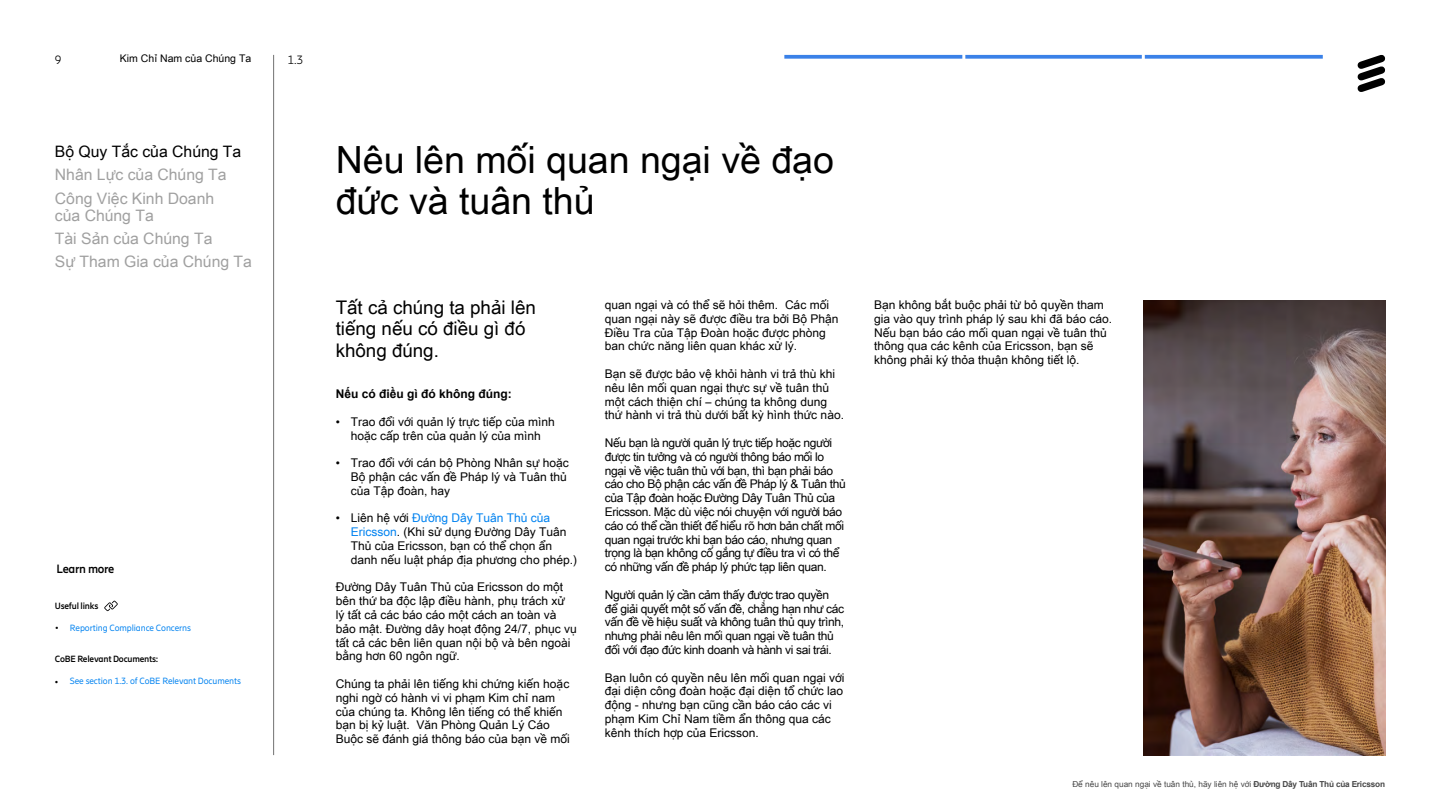
<style>
.page{position:relative;width:1440px;height:810px;background:#fff}
.page>*{position:absolute;margin:0;border:0;box-sizing:border-box;transform-origin:0 0}
.t1{font:37.5px/41.2px "Arial Unicode MS";color:#000}
.t2{font:18.75px/21.6px "Arial Unicode MS";color:#000}
.t3{font:15.75px/23.2px "Arial Unicode MS";color:#a0a0a0}
.t4{font:15.75px "Arial Unicode MS";color:#000}
.t5{font:12px/13.8px "Arial Unicode MS";color:#000}
.t6{font:12px/13.8px "Arial Unicode MS";letter-spacing:-.03em;color:#000}
.t7{font:700 12px "Arial";color:#000}
.t8{font:700 12px "Ericsson Hilda";letter-spacing:-.025em;color:#000}
.t9{font:300 12px "Ericsson Hilda";color:#000}
.t10{font:10.5px "Arial Unicode MS";color:#000}
.t11{font:9px "Ericsson Hilda";letter-spacing:-.01em;color:#0082f0}
.t12{font:700 9px "Ericsson Hilda";letter-spacing:-.025em;color:#000}
.t13{font:8.25px "Arial Unicode MS";color:#484848}
.s1{color:#000}
.s2{font-family:"Minion Pro";color:#000}
.s3{color:#0082f0}
.s4{font-family:"Arial";font-weight:700}
</style>
<div class="page">
<svg style="left:1358px;top:55px;width:27px;height:37px"></svg>
<hr style="left:273px;top:55px;width:1px;height:700px;background:#727272">
<svg style="left:784px;top:55px;width:178px;height:4px"></svg>
<svg style="left:1145px;top:55px;width:178px;height:4px"></svg>
<svg style="left:965px;top:55px;width:177px;height:4px"></svg>
<img style="left:1143px;top:300px;width:242px;height:455px">
<svg style="left:104px;top:601px;width:14px;height:10px"></svg>
<p class="t10" style="left:120px;top:51px;width:133px">Kim Chỉ Nam của Chúng Ta</p>
<p class="t9" style="left:55px;top:53px;width:8px">9</p>
<p class="t9" style="left:288px;top:53px;width:17px">1.3</p>
<h3 class="t4" style="left:55px;top:140px;width:188px">Bộ Quy Tắc của Chúng Ta</h3>
<h3 class="t3" style="left:55px;top:163px;width:173px">Nhân Lực của Chúng Ta<br>Công Việc Kinh Doanh</h3>
<h3 class="t3" style="left:55px;top:203px;width:199px">của Chúng Ta<br>Tài Sản của Chúng Ta<br>Sự Tham Gia của Chúng Ta</h3>
<p class="t8" style="left:56px;top:562px;width:60px">Learn more</p>
<p class="t12" style="left:55px;top:601px;width:45px">Useful links</p>
<p class="t11" style="left:55px;top:623px;width:138px"><span class="s1">•</span> Reporting Compliance Concerns</p>
<p class="t12" style="left:55px;top:654px;width:105px">CoBE Relevant Documents:</p>
<p class="t11" style="left:55px;top:675px;width:187px"><span class="s2">•</span> See section 1.3. of CoBE Relevant Documents</p>
<h1 class="t1" style="left:336px;top:138px;width:500px">Nêu lên mối quan ngại về đạo đức và tuân thủ</h1>
<h2 class="t2" style="left:336px;top:296px;width:202px">Tất cả chúng ta phải lên tiếng nếu có điều gì đó không đúng.</h2>
<p class="t7" style="left:336px;top:386px;width:178px">Nếu có điều gì đó không đúng:</p>
<p class="t5" style="left:336px;top:414px;width:221px;text-align:center">• Trao đổi với quản lý trực tiếp của mình hoặc cấp trên của quản lý của mình</p>
<p class="t5" style="left:351px;top:456px;width:220px;text-indent:-15px">• Trao đổi với cán bộ Phòng Nhân sự hoặc<br>Bộ phận các vấn đề Pháp lý và Tuân thủ của Tập đoàn, hay</p>
<p class="t5" style="left:351px;top:511px;width:228px;text-indent:-15px">• Liên hệ với <span class="s3">Đường Dây Tuân Thủ của Ericsson</span>. (Khi sử dụng Đường Dây Tuân Thủ của Ericsson, bạn có thể chọn ẩn danh nếu luật pháp địa phương cho phép.)</p>
<p class="t5" style="left:336px;top:580px;width:242px">Đường Dây Tuân Thủ của Ericsson do một bên thứ ba độc lập điều hành, phụ trách xử<br>lý tất cả các báo cáo một cách an toàn và bảo mật. Đường dây hoạt động 24/7, phục vụ tất cả các bên liên quan nội bộ và bên ngoài bằng hơn 60 ngôn ngữ.</p>
<p class="t5" style="left:336px;top:677px;width:236px">Chúng ta phải lên tiếng khi chứng kiến hoặc nghi ngờ có hành vi vi phạm Kim chỉ nam của chúng ta. Không lên tiếng có thể khiến bạn bị kỷ luật. Văn Phòng Quản Lý Cáo Buộc sẽ đánh giá thông báo của bạn về mối</p>
<p class="t5" style="left:605px;top:298px;width:235px">quan ngại và có thể sẽ hỏi thêm. Các mối quan ngại này sẽ được điều tra bởi Bộ Phận Điều Tra của Tập Đoàn hoặc được phòng ban chức năng liên quan khác xử lý.</p>
<p class="t5" style="left:605px;top:367px;width:241px">Bạn sẽ được bảo vệ khỏi hành vi trả thù khi nêu lên mối quan ngại thực sự về tuân thủ một cách thiện chí – chúng ta không dung thứ hành vi trả thù dưới bất kỳ hình thức nào.</p>
<p class="t6" style="left:605px;top:436px;width:242px">Nếu bạn là người quản lý trực tiếp hoặc người được tin tưởng và có người thông báo mối lo ngại về việc tuân thủ với bạn, thì bạn phải báo cáo cho Bộ phận các vấn đề Pháp lý &amp; Tuân thủ của Tập đoàn hoặc Đường Dây Tuân Thủ của Ericsson. Mặc dù việc nói chuyện với người báo cáo có thể cần thiết để hiểu rõ hơn bản chất mối quan ngại trước khi bạn báo cáo, nhưng quan trọng là bạn không cố gắng tự điều tra vì có thể có những vấn đề pháp lý phức tạp liên quan.</p>
<p class="t6" style="left:605px;top:587px;width:241px">Người quản lý cần cảm thấy được trao quyền để giải quyết một số vấn đề, chẳng hạn như các vấn đề về hiệu suất và không tuân thủ quy trình, nhưng phải nêu lên mối quan ngại về tuân thủ đối với đạo đức kinh doanh và hành vi sai trái.</p>
<p class="t5" style="left:605px;top:670px;width:241px">Bạn luôn có quyền nêu lên mối quan ngại với đại diện công đoàn hoặc đại diện tổ chức lao động - nhưng bạn cũng cần báo cáo các vi phạm Kim Chỉ Nam tiềm ẩn thông qua các kênh thích hợp của Ericsson.</p>
<p class="t5" style="left:874px;top:298px;width:240px">Bạn không bắt buộc phải từ bỏ quyền tham gia vào quy trình pháp lý sau khi đã báo cáo.<br>Nếu bạn báo cáo mối quan ngại về tuân thủ thông qua các kênh của Ericsson, bạn sẽ không phải ký thỏa thuận không tiết lộ.</p>
<p class="t13" style="left:1072px;top:778px;width:314px">Để nêu lên quan ngại về tuân thủ, hãy liên hệ với <span class="s4">Đường Dây Tuân Thủ của Ericsson</span></p>
</div>
